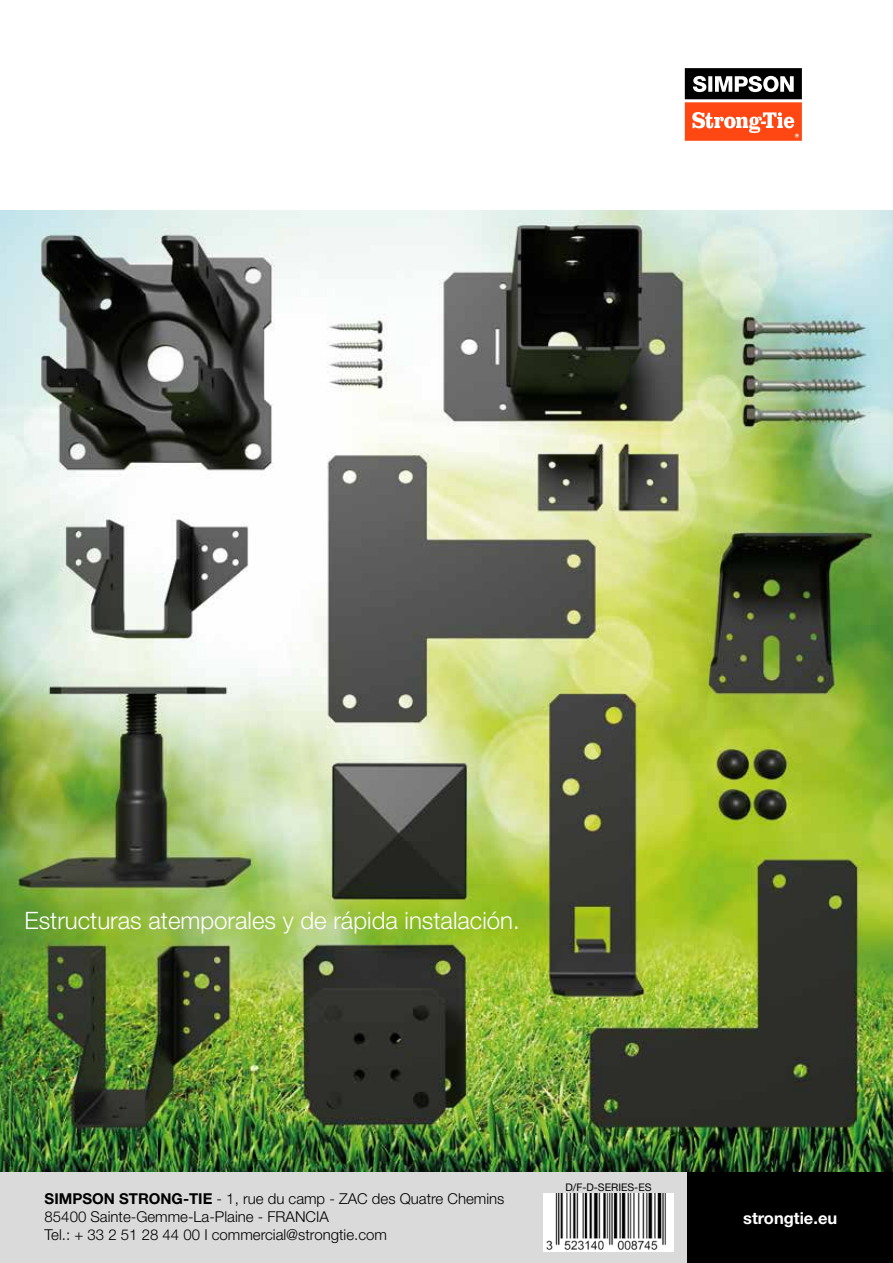
<style>
.page{position:relative;width:893px;height:1263px;background:#fff}
.page>*{position:absolute;margin:0;border:0;box-sizing:border-box;transform-origin:0 0}
.t1{font:300 24px "Helvetica Neue LT Std";color:#fff}
.t2{font:700 16.5px "Helvetica Neue LT Std";color:#fff}
.t3{font:300 15px/18px "Helvetica Neue LT Std";color:#000}
.t4{font:10.5px "Helvetica Neue LT Std";color:#000}
.s1{font-weight:700}
</style>
<div class="page">
<img style="left:0;top:211px;width:893px;height:962px">
<div style="left:0;top:1173px;width:893px;height:90px;background:#dadada"></div>
<div style="left:687px;top:1173px;width:206px;height:90px;background:#000"></div>
<img style="left:544px;top:1194px;width:130px;height:57px">
<svg style="left:685px;top:68px;width:117px;height:73px"></svg>
<h1 class="t1" style="left:24px;top:906px;width:497px">Estructuras atemporales y de rápida instalación.</h1>
<p class="t3" style="left:45px;top:1189px;width:461px"><span class="s1">SIMPSON STRONG-TIE</span> - 1, rue du camp - ZAC des Quatre Chemins<br>85400 Sainte-Gemme-La-Plaine - FRANCIA<br>Tel.: + 33 2 51 28 44 00 I commercial@strongtie.com</p>
<p class="t4" style="left:565px;top:1181px;width:88px">D/F-D-SERIES-ES</p>
<p class="t2" style="left:743px;top:1208px;width:96px">strongtie.eu</p>
</div>
